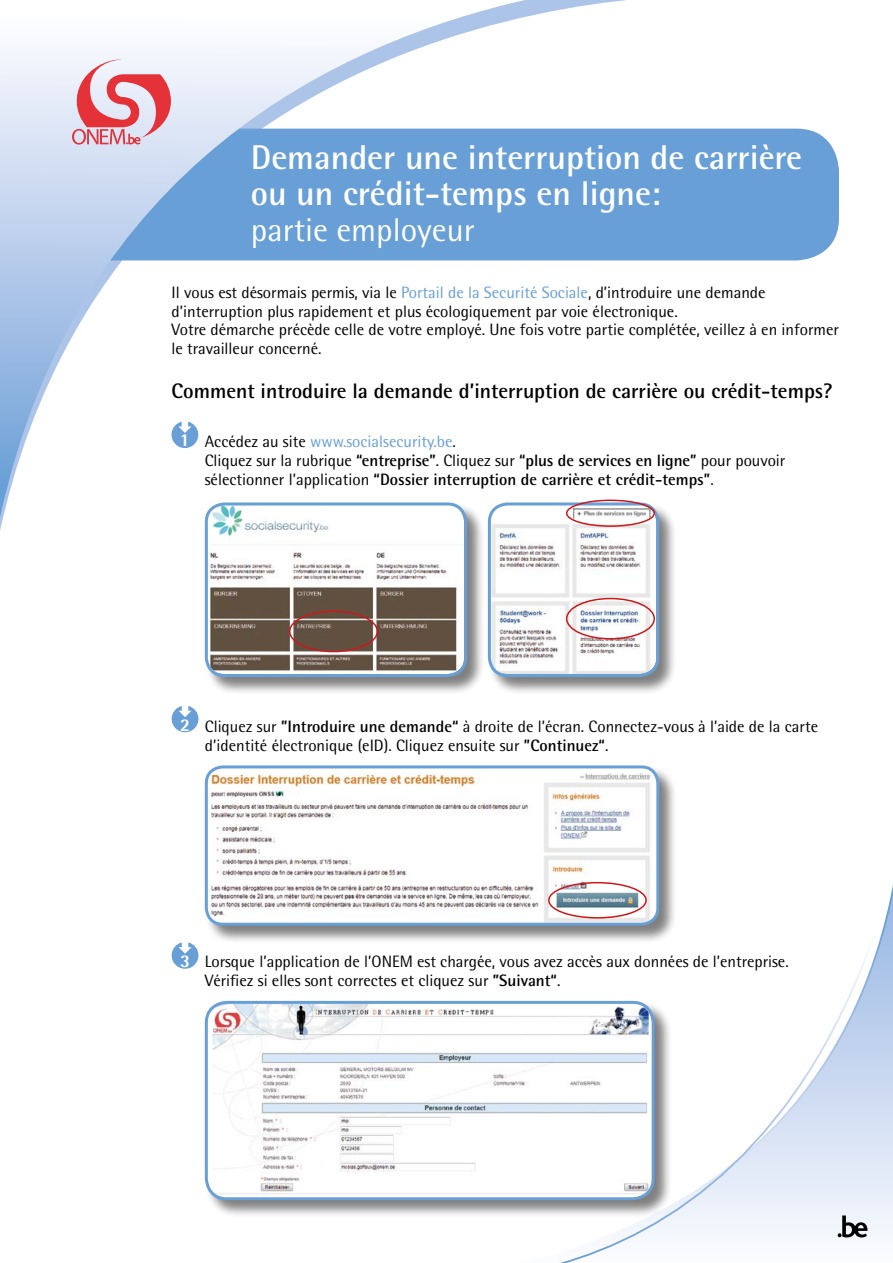
<style>
.page{position:relative;width:893px;height:1263px;background:#fff}
.page>*{position:absolute;margin:0;border:0;box-sizing:border-box;transform-origin:0 0}
.t1{font:700 34.5px/36px "Rotis Semi Sans";color:#fff}
.t2{font:33px "Rotis Semi Sans";color:#fff}
.t3{font:700 21px "Rotis Semi Sans";color:#000}
.t4{font:800 18px "Rotis Semi Sans";color:#fff}
.t5{font:16.5px/18.9px "Rotis Semi Sans";color:#000}
.s1{color:#679fd6}
.s2{font-weight:700}
</style>
<div class="page">
<div style="left:0;top:129px;width:839px;height:131px;background:#679fd6;border-radius:43px"></div>
<svg style="left:381px;top:885px;width:512px;height:378px"></svg>
<svg style="left:0;top:0;width:525px;height:518px"></svg>
<svg style="left:838px;top:1215px;width:29px;height:22px"></svg>
<svg style="left:72px;top:59px;width:99px;height:86px"></svg>
<div style="left:205px;top:502px;width:280px;height:193px;background:#000;opacity:.5"></div>
<img style="left:208px;top:505px;width:256px;height:169px">
<div style="left:205px;top:502px;width:262px;height:175px;border:3px solid #679fd6;border-radius:18px"></div>
<div style="left:488px;top:502px;width:189px;height:193px;background:#000;opacity:.5"></div>
<img style="left:491px;top:505px;width:165px;height:169px">
<div style="left:488px;top:502px;width:171px;height:175px;border:3px solid #679fd6;border-radius:18px"></div>
<div style="left:205px;top:765px;width:472px;height:179px;background:#000;opacity:.5"></div>
<div style="left:206px;top:767px;width:452px;height:157px;background:#fff;border-radius:16px"></div>
<img style="left:208px;top:773px;width:443px;height:150px">
<div style="left:205px;top:765px;width:454px;height:161px;border:3px solid #679fd6;border-radius:16px"></div>
<div style="left:205px;top:1001px;width:468px;height:217px;background:#000;opacity:.5"></div>
<div style="left:206px;top:1002px;width:447px;height:197px;background:#fff;border-radius:21px"></div>
<img style="left:213px;top:1004px;width:436px;height:190px">
<div style="left:205px;top:1001px;width:450px;height:199px;border:3px solid #679fd6;border-radius:21px"></div>
<div style="left:289px;top:610px;width:89px;height:42px;border:2px solid #cd171a;border-radius:50%"></div>
<div style="left:566px;top:598px;width:89px;height:41px;border:2px solid #cd171a;border-radius:50%"></div>
<div style="left:566px;top:499px;width:89px;height:28px;border:2px solid #cd171a;border-radius:50%"></div>
<div style="left:548px;top:882px;width:99px;height:36px;border:2px solid #cd171a;border-radius:50%"></div>
<svg style="left:171px;top:422px;width:27px;height:26px"></svg>
<svg style="left:172px;top:706px;width:26px;height:26px"></svg>
<svg style="left:172px;top:942px;width:26px;height:27px"></svg>
<h1 class="t1" style="left:251px;top:138px;width:553px">Demander une interruption de carrière ou un crédit-temps en ligne:</h1>
<h2 class="t2" style="left:251px;top:210px;width:226px">partie employeur</h2>
<p class="t5" style="left:171px;top:282px;width:669px">Il vous est désormais permis, via le <span class="s1">Portail de la Securité Sociale</span>, d’introduire une demande d’interruption plus rapidement et plus écologiquement par voie électronique.<br>Votre démarche précède celle de votre employé. Une fois votre partie complétée, veillez à en informer le travailleur concerné.</p>
<p class="t3" style="left:171px;top:378px;width:663px">Comment introduire la demande d’interruption de carrière ou crédit-temps?</p>
<p class="t5" style="left:205px;top:432px;width:582px">Accédez au site <span class="s1">www.socialsecurity.be</span>.<br>Cliquez sur la rubrique <span class="s2">“entreprise”</span>. Cliquez sur <span class="s2">“plus de services en ligne”</span> pour pouvoir sélectionner l’application <span class="s2">“Dossier interruption de carrière et crédit-temps”</span>.</p>
<p class="t4" style="left:180px;top:429px;width:12px">1</p>
<p class="t4" style="left:180px;top:713px;width:12px">2</p>
<p class="t5" style="left:205px;top:717px;width:615px">Cliquez sur <span class="s2">”Introduire une demande“</span> à droite de l’écran. Connectez-vous à l’aide de la carte d’identité électronique (eID). Cliquez ensuite sur <span class="s2">”Continuez“</span>.</p>
<p class="t4" style="left:180px;top:949px;width:12px">3</p>
<p class="t5" style="left:205px;top:952px;width:585px">Lorsque l’application de l’ONEM est chargée, vous avez accès aux données de l’entreprise.<br>Vérifiez si elles sont correctes et cliquez sur <span class="s2">”Suivant“</span>.</p>
</div>
